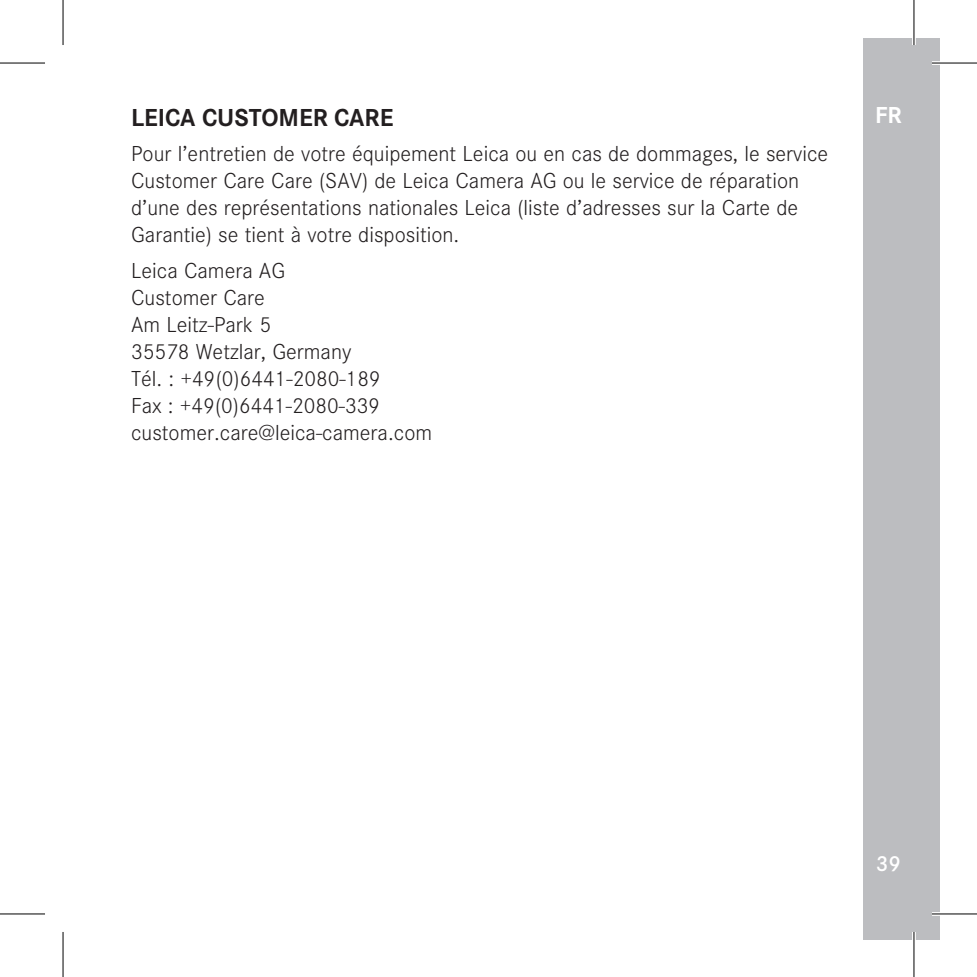
<style>
.page{position:relative;width:977px;height:977px;background:#fff}
.page>*{position:absolute;margin:0;border:0;box-sizing:border-box;transform-origin:0 0}
.t1{font:700 25.5px "Corporate S";color:#231f20}
.t2{font:700 24px "Corporate S";color:#fff}
.t3{font:300 22.5px/27px "Corporate S";color:#231f20}
.t4{font:600 22.5px "Corporate S";color:#fff}
</style>
<div class="page">
<div style="left:862px;top:37px;width:77px;height:902px;background:#bcbdc0"></div>
<hr style="left:931px;top:61px;width:45px;height:4px;background:#fff">
<hr style="left:931px;top:912px;width:45px;height:3px;background:#fff">
<hr style="left:912px;top:0;width:3px;height:45px;background:#fff">
<hr style="left:912px;top:931px;width:3px;height:45px;background:#fff">
<hr style="left:0;top:62px;width:45px;height:2px;background:#000">
<hr style="left:931px;top:62px;width:45px;height:2px;background:#000">
<hr style="left:0;top:913px;width:45px;height:1px;background:#000">
<hr style="left:931px;top:913px;width:45px;height:1px;background:#000">
<hr style="left:62px;top:0;width:2px;height:45px;background:#000">
<hr style="left:62px;top:931px;width:2px;height:45px;background:#000">
<hr style="left:913px;top:0;width:1px;height:45px;background:#000">
<hr style="left:913px;top:931px;width:1px;height:45px;background:#000">
<p class="t1" style="left:131px;top:97px;width:264px">LEICA CUSTOMER CARE</p>
<p class="t3" style="left:131px;top:139px;width:698px">Pour l’entretien de votre équipement Leica ou en cas de dommages, le service Customer Care Care (SAV) de Leica Camera AG ou le service de réparation d’une des représentations nationales Leica (liste d’adresses sur la Carte de Garantie) se tient à votre disposition.</p>
<p class="t3" style="left:131px;top:255px;width:302px">Leica Camera AG<br>Customer Care<br>Am Leitz-Park 5<br>35578 Wetzlar, Germany<br>Tél. : +49(0)6441-2080-189<br>Fax : +49(0)6441-2080-339 customer.care@leica-camera.com</p>
<p class="t2" style="left:875px;top:96px;width:28px">FR</p>
<p class="t4" style="left:875px;top:847px;width:26px">39</p>
</div>
